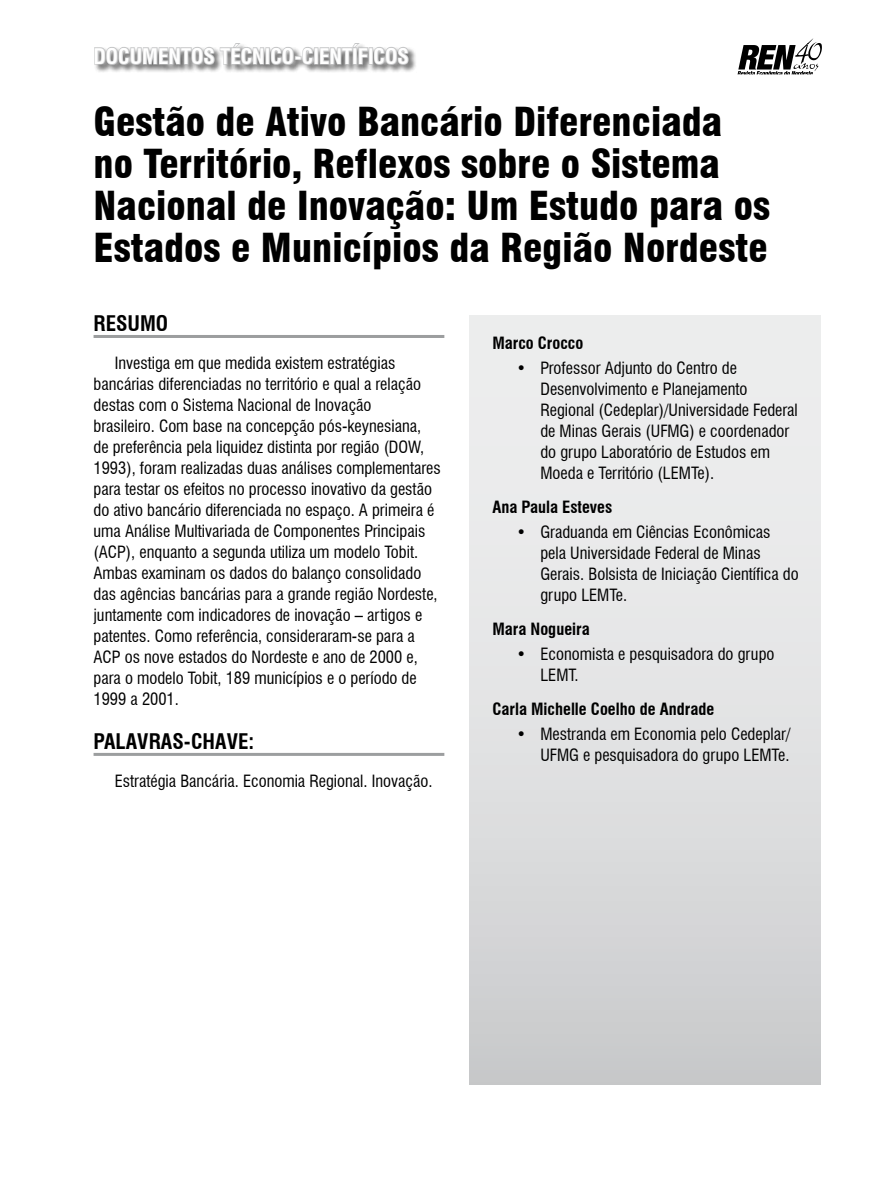
<style>
.page{position:relative;width:893px;height:1191px;background:#fff}
.page>*{position:absolute;margin:0;border:0;box-sizing:border-box;transform-origin:0 0}
.t1{font:900 condensed 39px/42px "Swiss 721 BT";color:#000}
.t2{font:700 condensed 21px "Swiss 721 BT";color:#fff}
.t3{font:700 condensed 21px "Swiss 721 BT";color:#000}
.t4{font:condensed 16.5px/21px "Swiss 721 BT";color:#000}
.t5{font:700 condensed 16.5px "Swiss 721 BT";color:#000}
</style>
<div class="page">
<svg style="left:738px;top:38px;width:84px;height:36px"></svg>
<div style="left:470px;top:315px;width:351px;height:769px;background:linear-gradient(to bottom,#f3f3f4,#cdced0)"></div>
<hr style="left:94px;top:335px;width:350px;height:3px;background:#9c9e9f">
<hr style="left:94px;top:753px;width:350px;height:3px;background:#9c9e9f">
<div style="left:94px;top:43px;width:324px;height:31px;background:#000;opacity:.6"></div>
<svg style="left:94px;top:43px;width:316px;height:25px"></svg>
<p class="t2" style="left:94px;top:44px;width:317px">Documentos Técnico-Científicos</p>
<h1 class="t1" style="left:94px;top:101px;width:678px">Gestão de Ativo Bancário Diferenciada no Território, Reflexos sobre o Sistema Nacional de Inovação: Um Estudo para os Estados e Municípios da Região Nordeste</h1>
<p class="t3" style="left:94px;top:310px;width:76px">Resumo</p>
<p class="t4" style="left:94px;top:352px;width:349px;text-indent:21px">Investiga em que medida existem estratégias bancárias diferenciadas no território e qual a relação destas com o Sistema Nacional de Inovação<br>brasileiro. Com base na concepção pós-keynesiana,<br>de preferência pela liquidez distinta por região (DOW, 1993), foram realizadas duas análises complementares para testar os efeitos no processo inovativo da gestão do ativo bancário diferenciada no espaço. A primeira é uma Análise Multivariada de Componentes Principais (ACP), enquanto a segunda utiliza um modelo Tobit.<br>Ambas examinam os dados do balanço consolidado das agências bancárias para a grande região Nordeste, juntamente com indicadores de inovação – artigos e patentes. Como referência, consideraram-se para a ACP os nove estados do Nordeste e ano de 2000 e, para o modelo Tobit, 189 municípios e o período de 1999 a 2001.</p>
<p class="t3" style="left:94px;top:728px;width:162px">Palavras-chave:</p>
<p class="t4" style="left:115px;top:770px;width:319px">Estratégia Bancária. Economia Regional. Inovação.</p>
<p class="t5" style="left:492px;top:333px;width:92px">Marco Crocco</p>
<p class="t4" style="left:540px;top:357px;width:259px;text-indent:-24px">• Professor Adjunto do Centro de Desenvolvimento e Planejamento Regional (Cedeplar)/Universidade Federal de Minas Gerais (UFMG) e coordenador do grupo Laboratório de Estudos em Moeda e Território (LEMTe).</p>
<p class="t5" style="left:492px;top:497px;width:122px">Ana Paula Esteves</p>
<p class="t4" style="left:540px;top:521px;width:260px;text-indent:-24px">• Graduanda em Ciências Econômicas pela Universidade Federal de Minas<br>Gerais. Bolsista de Iniciação Científica do grupo LEMTe.</p>
<p class="t5" style="left:492px;top:619px;width:99px">Mara Nogueira</p>
<p class="t4" style="left:540px;top:643px;width:236px;text-indent:-24px">• Economista e pesquisadora do grupo<br>LEMT.</p>
<p class="t5" style="left:492px;top:699px;width:223px">Carla Michelle Coelho de Andrade</p>
<p class="t4" style="left:516px;top:723px;width:276px;text-align:right">• Mestranda em Economia pelo Cedeplar/<br>UFMG e pesquisadora do grupo LEMTe.</p>
</div>
